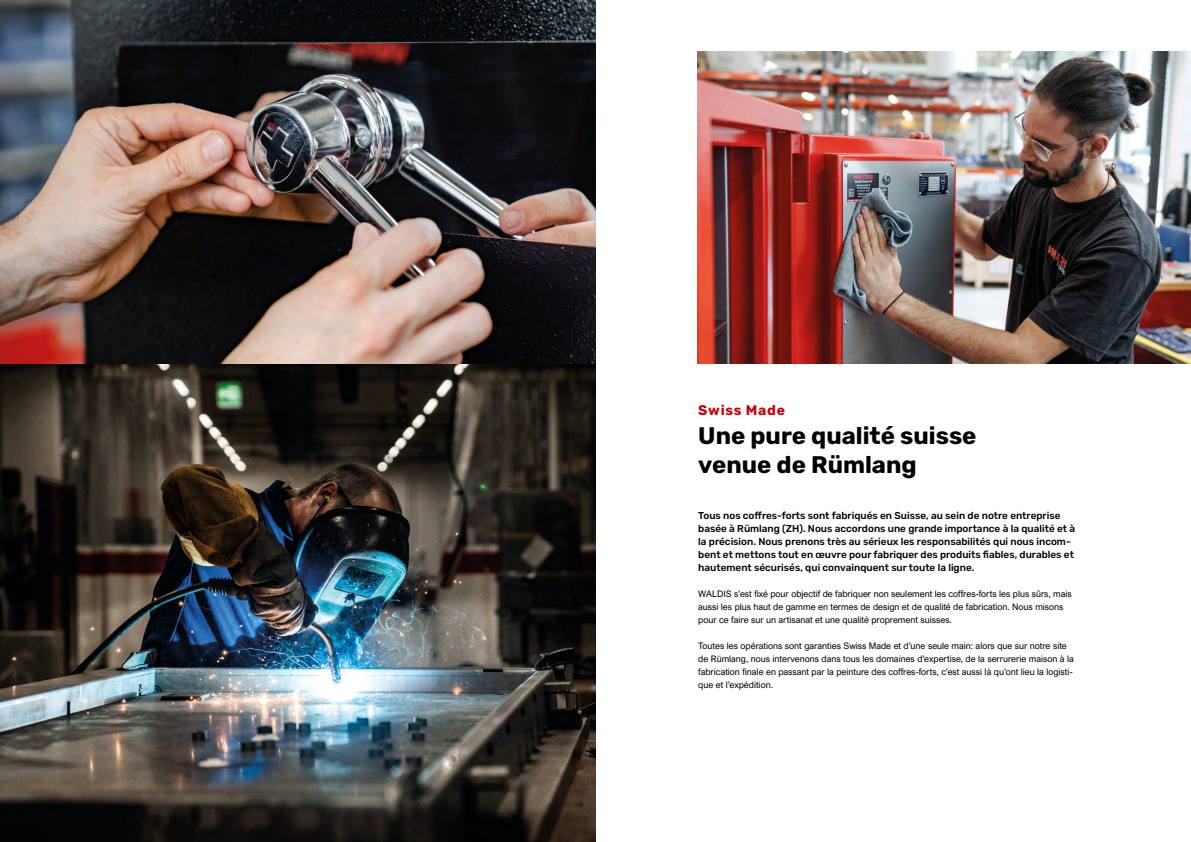
<style>
.page{position:relative;width:1191px;height:842px;background:#fff}
.page>*{position:absolute;margin:0;border:0;box-sizing:border-box;transform-origin:0 0}
.t1{font:700 24px/28.8px "Rubik";color:#000}
.t2{font:700 14px "Rubik";letter-spacing:.05em;color:#cd000a}
.t3{font:500 10px/13px "Rubik";color:#000}
.t4{font:9px/13px "Arial Nova";color:#000}
</style>
<div class="page">
<img style="left:0;top:0;width:595px;height:842px">
<img style="left:697px;top:51px;width:494px;height:312px">
<h2 class="t2" style="left:698px;top:402px;width:88px">Swiss Made</h2>
<h1 class="t1" style="left:698px;top:422px;width:280px">Une pure qualité suisse venue de Rümlang</h1>
<p class="t3" style="left:698px;top:509px;width:378px">Tous nos coffres-forts sont fabriqués en Suisse, au sein de notre entreprise basée à Rümlang (ZH). Nous accordons une grande importance à la qualité et à la précision. Nous prenons très au sérieux les responsabilités qui nous incom&shy;bent et mettons tout en œuvre pour fabriquer des produits fiables, durables et hautement sécurisés, qui convainquent sur toute la ligne.</p>
<p class="t4" style="left:698px;top:587px;width:375px">WALDIS s’est fixé pour objectif de fabriquer non seulement les coffres-forts les plus sûrs, mais aussi les plus haut de gamme en termes de design et de qualité de fabrication. Nous misons pour ce faire sur un artisanat et une qualité proprement suisses.</p>
<p class="t4" style="left:698px;top:639px;width:377px">Toutes les opérations sont garanties Swiss Made et d’une seule main: alors que sur notre site de Rümlang, nous intervenons dans tous les domaines d’expertise, de la serrurerie maison à la fabrication finale en passant par la peinture des coffres-forts, c’est aussi là qu’ont lieu la logisti&shy;que et l’expédition.</p>
</div>
